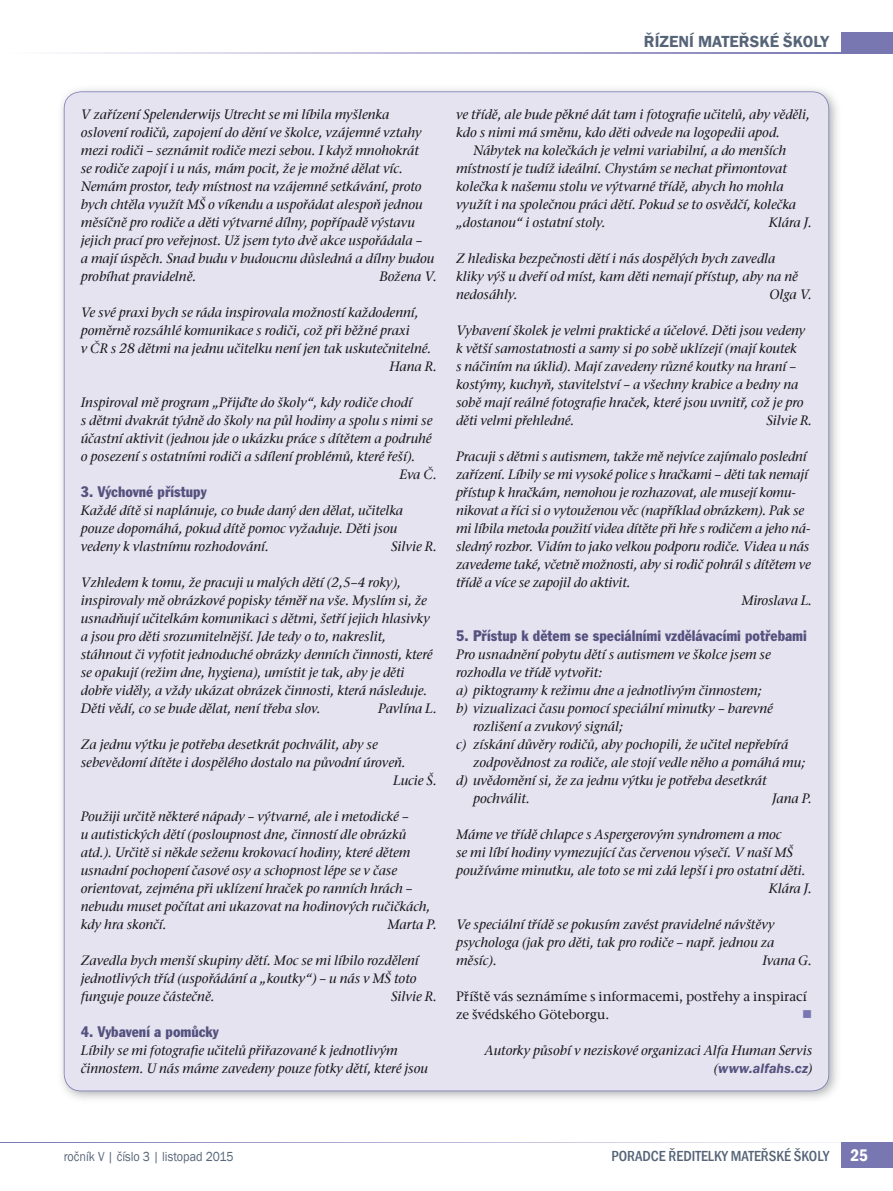
<style>
.page{position:relative;width:893px;height:1191px;background:#fff}
.page>*{position:absolute;margin:0;border:0;box-sizing:border-box;transform-origin:0 0}
.t1{font:600 condensed 17.25px "Franklin Gothic";color:#fff}
.t2{font:600 16.5px "Franklin Gothic";color:#566478}
.t3{font:condensed 15px "Franklin Gothic AT";color:#54527e}
.t4{font:500 condensed 15px "Franklin Gothic";color:#566478}
.t5{font:italic 600 13.95px "Franklin Gothic";letter-spacing:.015em;color:#54527e}
.t6{font:italic 500 13.5px/18px "ITC Stone Serif Com";color:#1a171c}
.t7{font:500 13.5px/18px "ITC Stone Serif Com";color:#1a171c}
.t8{font:13.5px "Franklin Gothic";color:#566478;scale:.9 1}
.t9{font:13.5px "Wingdings";color:#7977b2}
.s1{font-family:"ITC Stone Serif Com";font-weight:500;font-size:13.5px;color:#1a171c}
</style>
<div class="page">
<svg style="left:70px;top:52px;width:772px;height:1px"></svg>
<svg style="left:0;top:1142px;width:842px;height:1px"></svg>
<div style="left:842px;top:1142px;width:51px;height:25px;background:#7977b2"></div>
<div style="left:842px;top:32px;width:51px;height:21px;background:#7977b2"></div>
<img style="left:796px;top:89px;width:41px;height:1010px">
<img style="left:61px;top:805px;width:737px;height:294px">
<div style="left:64px;top:91px;width:765px;height:1000px;background:#e5e3f0"></div>
<p class="t2" style="left:644px;top:32px;width:187px">ŘÍZENÍ MATEŘSKÉ ŠKOLY</p>
<p class="t6" style="left:81px;top:105px;width:355px">V zařízení Spelenderwijs Utrecht se mi líbila myšlenka oslovení rodičů, zapojení do dění ve školce, vzájemné vztahy mezi rodiči – seznámit rodiče mezi sebou. I když mnohokrát<br>se rodiče zapojí i u nás, mám pocit, že je možné dělat víc.<br>Nemám prostor, tedy místnost na vzájemné setkávání, proto bych chtěla využít MŠ o víkendu a uspořádat alespoň jednou měsíčně pro rodiče a děti výtvarné dílny, popřípadě výstavu jejich prací pro veřejnost. Už jsem tyto dvě akce uspořádala –<br>a mají úspěch. Snad budu v budoucnu důsledná a dílny budou probíhat pravidelně.</p>
<p class="t6" style="left:379px;top:267px;width:59px">Božena V.</p>
<p class="t6" style="left:81px;top:303px;width:339px">Ve své praxi bych se ráda inspirovala možností každodenní,</p>
<p class="t6" style="left:81px;top:321px;width:331px">poměrně rozsáhlé komunikace s rodiči, což při běžné praxi</p>
<p class="t6" style="left:81px;top:339px;width:352px">v ČR s 28 dětmi na jednu učitelku není jen tak uskutečnitelné.</p>
<p class="t6" style="left:389px;top:357px;width:49px">Hana R.</p>
<p class="t6" style="left:81px;top:393px;width:333px">Inspiroval mě program „Přijďte do školy“, kdy rodiče chodí</p>
<p class="t6" style="left:81px;top:411px;width:353px">s dětmi dvakrát týdně do školy na půl hodiny a spolu s nimi se</p>
<p class="t6" style="left:81px;top:429px;width:352px">účastní aktivit (jednou jde o ukázku práce s dítětem a podruhé</p>
<p class="t6" style="left:81px;top:447px;width:336px">o posezení s ostatními rodiči a sdílení problémů, které řeší).</p>
<p class="t6" style="left:399px;top:465px;width:39px">Eva Č.</p>
<p class="t3" style="left:81px;top:482px;width:127px">3. Výchovné přístupy</p>
<p class="t6" style="left:81px;top:501px;width:324px">Každé dítě si naplánuje, co bude daný den dělat, učitelka pouze dopomáhá, pokud dítě pomoc vyžaduje. Děti jsou vedeny k vlastnímu rozhodování.</p>
<p class="t6" style="left:391px;top:537px;width:47px">Silvie R.</p>
<p class="t6" style="left:81px;top:573px;width:353px">Vzhledem k tomu, že pracuji u malých dětí (2,5–4 roky), inspirovaly mě obrázkové popisky téměř na vše. Myslím si, že usnadňují učitelkám komunikaci s dětmi, šetří jejich hlasivky a jsou pro děti srozumitelnější. Jde tedy o to, nakreslit, stáhnout či vyfotit jednoduché obrázky denních činnosti, které se opakují (režim dne, hygiena), umístit je tak, aby je děti dobře viděly, a vždy ukázat obrázek činnosti, která následuje.<br>Děti vědí, co se bude dělat, není třeba slov.</p>
<p class="t6" style="left:378px;top:699px;width:60px">Pavlína L.</p>
<p class="t6" style="left:81px;top:735px;width:298px">Za jednu výtku je potřeba desetkrát pochválit, aby se</p>
<p class="t6" style="left:81px;top:753px;width:326px">sebevědomí dítěte i dospělého dostalo na původní úroveň.</p>
<p class="t6" style="left:393px;top:771px;width:45px">Lucie Š.</p>
<p class="t6" style="left:81px;top:807px;width:351px">Použiji určitě některé nápady – výtvarné, ale i metodické –<br>u autistických dětí (posloupnost dne, činností dle obrázků atd.). Určitě si někde seženu krokovací hodiny, které dětem usnadní pochopení časové osy a schopnost lépe se v čase orientovat, zejména při uklízení hraček po ranních hrách – nebudu muset počítat ani ukazovat na hodinových ručičkách, kdy hra skončí.</p>
<p class="t6" style="left:388px;top:915px;width:51px">Marta P.</p>
<p class="t6" style="left:81px;top:951px;width:340px">Zavedla bych menší skupiny dětí. Moc se mi líbilo rozdělení jednotlivých tříd (uspořádání a „koutky“) – u nás v MŠ toto funguje pouze částečně.</p>
<p class="t6" style="left:391px;top:987px;width:47px">Silvie R.</p>
<p class="t3" style="left:81px;top:1022px;width:139px">4. Vybavení a pomůcky</p>
<p class="t6" style="left:81px;top:1041px;width:349px">Líbily se mi fotografie učitelů přiřazované k jednotlivým činnostem. U nás máme zavedeny pouze fotky dětí, které jsou</p>
<p class="t6" style="left:456px;top:105px;width:355px">ve třídě, ale bude pěkné dát tam i fotografie učitelů, aby věděli,</p>
<p class="t6" style="left:456px;top:123px;width:326px">kdo s nimi má směnu, kdo děti odvede na logopedii apod.</p>
<p class="t6" style="left:473px;top:141px;width:315px">Nábytek na kolečkách je velmi variabilní, a do menších</p>
<p class="t6" style="left:456px;top:159px;width:332px">místností je tudíž ideální. Chystám se nechat přimontovat</p>
<p class="t6" style="left:456px;top:177px;width:329px">kolečka k našemu stolu ve výtvarné třídě, abych ho mohla</p>
<p class="t6" style="left:456px;top:195px;width:342px">využít i na společnou práci dětí. Pokud se to osvědčí, kolečka</p>
<p class="t6" style="left:456px;top:213px;width:151px">„dostanou“ i ostatní stoly.</p>
<p class="t6" style="left:769px;top:213px;width:45px">Klára J.</p>
<p class="t6" style="left:456px;top:249px;width:343px">Z hlediska bezpečnosti dětí i nás dospělých bych zavedla kliky výš u dveří od míst, kam děti nemají přístup, aby na ně nedosáhly.</p>
<p class="t6" style="left:769px;top:285px;width:44px">Olga V.</p>
<p class="t6" style="left:456px;top:321px;width:351px">Vybavení školek je velmi praktické a účelové. Děti jsou vedeny k větší samostatnosti a samy si po sobě uklízejí (mají koutek s náčiním na úklid). Mají zavedeny různé koutky na hraní – kostýmy, kuchyň, stavitelství – a všechny krabice a bedny na sobě mají reálné fotografie hraček, které jsou uvnitř, což je pro děti velmi přehledné.</p>
<p class="t6" style="left:766px;top:411px;width:47px">Silvie R.</p>
<p class="t6" style="left:456px;top:447px;width:352px">Pracuji s dětmi s autismem, takže mě nejvíce zajímalo poslední</p>
<p class="t6" style="left:456px;top:465px;width:354px">zařízení. Líbily se mi vysoké police s hračkami – děti tak nemají</p>
<p class="t6" style="left:456px;top:483px;width:341px">přístup k hračkám, nemohou je rozhazovat, ale musejí komu-</p>
<p class="t6" style="left:456px;top:501px;width:350px">nikovat a říci si o vytouženou věc (například obrázkem). Pak se</p>
<p class="t6" style="left:456px;top:519px;width:356px">mi líbila metoda použití videa dítěte při hře s rodičem a jeho ná-</p>
<p class="t6" style="left:456px;top:537px;width:355px">sledný rozbor. Vidím to jako velkou podporu rodiče. Videa u nás</p>
<p class="t6" style="left:456px;top:555px;width:356px">zavedeme také, včetně možnosti, aby si rodič pohrál s dítětem ve</p>
<p class="t6" style="left:456px;top:573px;width:176px">třídě a více se zapojil do aktivit.</p>
<p class="t6" style="left:741px;top:591px;width:72px">Miroslava L.</p>
<p class="t3" style="left:456px;top:626px;width:352px">5. Přístup k dětem se speciálními vzdělávacími potřebami</p>
<p class="t6" style="left:456px;top:645px;width:316px">Pro usnadnění pobytu dětí s autismem ve školce jsem se</p>
<p class="t6" style="left:456px;top:663px;width:148px">rozhodla ve třídě vytvořit:</p>
<p class="t6" style="left:456px;top:681px;width:307px">a) piktogramy k režimu dne a jednotlivým činnostem;</p>
<p class="t6" style="left:456px;top:699px;width:318px">b) vizualizaci času pomocí speciální minutky – barevné</p>
<p class="t6" style="left:473px;top:717px;width:151px">rozlišení a zvukový signál;</p>
<p class="t6" style="left:456px;top:735px;width:334px">c) získání důvěry rodičů, aby pochopili, že učitel nepřebírá</p>
<p class="t6" style="left:473px;top:753px;width:334px">zodpovědnost za rodiče, ale stojí vedle něho a pomáhá mu;</p>
<p class="t6" style="left:456px;top:771px;width:312px">d) uvědomění si, že za jednu výtku je potřeba desetkrát</p>
<p class="t6" style="left:473px;top:789px;width:58px">pochválit.</p>
<p class="t6" style="left:772px;top:789px;width:42px">Jana P.</p>
<p class="t6" style="left:456px;top:825px;width:327px">Máme ve třídě chlapce s Aspergerovým syndromem a moc</p>
<p class="t6" style="left:456px;top:843px;width:338px">se mi líbí hodiny vymezující čas červenou výsečí. V naší MŠ</p>
<p class="t6" style="left:456px;top:861px;width:351px">používáme minutku, ale toto se mi zdá lepší i pro ostatní děti.</p>
<p class="t6" style="left:769px;top:879px;width:45px">Klára J.</p>
<p class="t6" style="left:456px;top:915px;width:320px;text-align:justify">Ve speciální třídě se pokusím zavést pravidelné návštěvy psychologa (jak pro děti, tak pro rodiče – např. jednou za měsíc).</p>
<p class="t6" style="left:762px;top:951px;width:51px">Ivana G.</p>
<p class="t7" style="left:456px;top:987px;width:352px">Příště vás seznámíme s informacemi, postřehy a inspirací ze švédského Göteborgu.</p>
<p class="t9" style="left:802px;top:1007px;width:12px">■</p>
<p class="t6" style="left:485px;top:1041px;width:329px">Autorky působí v neziskové organizaci Alfa Human Servis</p>
<p class="t5" style="left:714px;top:1059px;width:100px"><span class="s1">(</span>www.alfahs.cz<span class="s1">)</span></p>
<p class="t8" style="left:64px;top:1148px;width:190px">ročník V | číslo 3 | listopad 2015</p>
<p class="t4" style="left:611px;top:1146px;width:219px">PORADCE ŘEDITELKY MATEŘSKÉ ŠKOLY</p>
<p class="t1" style="left:850px;top:1144px;width:19px">25</p>
</div>
